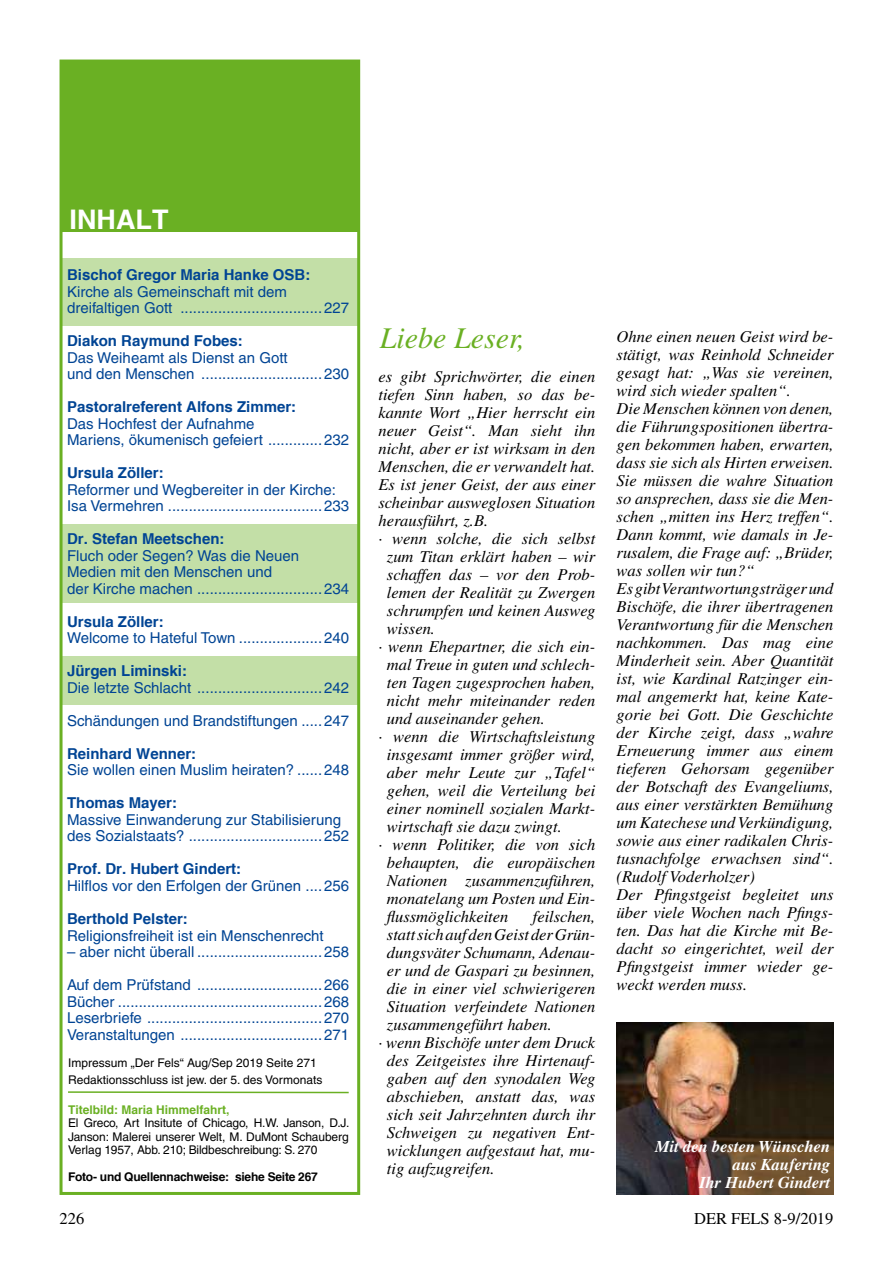
<style>
.page{position:relative;width:893px;height:1263px;background:#fff}
.page>*{position:absolute;margin:0;border:0;box-sizing:border-box;transform-origin:0 0}
.t1{font:italic 30px "Times";color:#6ab023}
.t2{font:700 27px "Helvetica";color:#fff}
.t3{font:italic 16.5px/18px "Times";color:#000}
.t4{font:italic 700 16.5px/18px "Times";color:#fff;text-align:right}
.t5{font:16.5px "Times";color:#000}
.t6{font:15px/16.5px "Helvetica";color:#004494}
.t7{font:700 15px "Helvetica";color:#004494}
.t8{font:12px/13.5px "Helvetica";color:#000}
.t9{font:700 12px "Helvetica";letter-spacing:-.02em;color:#000}
.t10{font:700 12px "Helvetica";color:#6ab023}
</style>
<div class="page">
<div style="left:61px;top:656px;width:298px;height:49px;background:#c3dfa7"></div>
<div style="left:61px;top:524px;width:298px;height:79px;background:#c3dfa7"></div>
<div style="left:62px;top:258px;width:297px;height:68px;background:#c3dfa7"></div>
<img style="left:617px;top:1022px;width:216px;height:173px">
<div style="left:60px;top:60px;width:300px;height:1135px;border:3px solid #6ab023"></div>
<div style="left:62px;top:62px;width:296px;height:170px;background:#6ab023"></div>
<hr style="left:68px;top:1091px;width:281px;height:2px;background:#6ab023">
<h2 class="t2" style="left:70px;top:203px;width:100px">INHALT</h2>
<p class="t7" style="left:67px;top:266px;width:245px">Bischof Gregor Maria Hanke OSB:</p>
<p class="t6" style="left:67px;top:283px;width:284px">Kirche als Gemeinschaft mit dem dreifaltigen Gott ..................................227</p>
<p class="t7" style="left:67px;top:332px;width:177px">Diakon Raymund Fobes:</p>
<p class="t6" style="left:67px;top:349px;width:284px">Das Weiheamt als Dienst an Gott<br>und den Menschen .............................230</p>
<p class="t7" style="left:67px;top:398px;width:231px">Pastoralreferent Alfons Zimmer:</p>
<p class="t6" style="left:67px;top:415px;width:284px">Das Hochfest der Aufnahme<br>Mariens, ökumenisch gefeiert .............232</p>
<p class="t7" style="left:67px;top:464px;width:98px">Ursula Zöller:</p>
<p class="t6" style="left:67px;top:481px;width:284px">Reformer und Wegbereiter in der Kirche:<br>Isa Vermehren .....................................233</p>
<p class="t7" style="left:67px;top:530px;width:159px">Dr. Stefan Meetschen:</p>
<p class="t6" style="left:67px;top:547px;width:284px">Fluch oder Segen? Was die Neuen<br>Medien mit den Menschen und<br>der Kirche machen ..............................234</p>
<p class="t7" style="left:67px;top:612px;width:98px">Ursula Zöller:</p>
<p class="t6" style="left:67px;top:630px;width:284px">Welcome to Hateful Town ....................240</p>
<p class="t7" style="left:67px;top:662px;width:122px">Jürgen Liminski:</p>
<p class="t6" style="left:67px;top:679px;width:284px">Die letzte Schlacht ..............................242</p>
<p class="t6" style="left:67px;top:712px;width:284px">Schändungen und Brandstiftungen .....247</p>
<p class="t7" style="left:67px;top:744px;width:131px">Reinhard Wenner:</p>
<p class="t6" style="left:67px;top:762px;width:284px">Sie wollen einen Muslim heiraten? ......248</p>
<p class="t7" style="left:67px;top:794px;width:112px">Thomas Mayer:</p>
<p class="t6" style="left:67px;top:811px;width:284px">Massive Einwanderung zur Stabilisierung des Sozialstaats? ................................252</p>
<p class="t7" style="left:67px;top:860px;width:176px">Prof. Dr. Hubert Gindert:</p>
<p class="t6" style="left:67px;top:877px;width:284px">Hilflos vor den Erfolgen der Grünen ....256</p>
<p class="t7" style="left:67px;top:909px;width:122px">Berthold Pelster:</p>
<p class="t6" style="left:67px;top:927px;width:258px">Religionsfreiheit ist ein Menschenrecht</p>
<p class="t6" style="left:67px;top:943px;width:284px">– aber nicht überall ..............................258</p>
<p class="t6" style="left:67px;top:976px;width:284px;text-align:justify">Auf dem Prüfstand ..............................266<br>Bücher .................................................268<br>Leserbriefe ..........................................270<br>Veranstaltungen ..................................271</p>
<p class="t8" style="left:68px;top:1054px;width:256px;line-height:16.5px">Impressum „Der Fels“ Aug/Sep 2019 Seite 271<br>Redaktionsschluss ist jew. der 5. des Vormonats</p>
<p class="t10" style="left:68px;top:1102px;width:163px">Titelbild: Maria Himmelfahrt,</p>
<p class="t8" style="left:68px;top:1116px;width:283px;text-align:justify">El Greco, Art Insitute of Chicago, H.W. Janson, D.J.<br>Janson: Malerei unserer Welt, M. DuMont Schauberg Verlag 1957, Abb. 210; Bildbeschreibung: S. 270</p>
<p class="t9" style="left:68px;top:1169px;width:251px">Foto- und Quellennachweise: siehe Seite 267</p>
<h1 class="t1" style="left:380px;top:322px;width:146px">Liebe Leser,</h1>
<p class="t3" style="left:378px;top:368px;width:218px">es gibt Sprichwörter, die einen</p>
<p class="t3" style="left:378px;top:386px;width:218px">tiefen Sinn haben, so das be-</p>
<p class="t3" style="left:378px;top:404px;width:218px">kannte Wort „Hier herrscht ein</p>
<p class="t3" style="left:378px;top:422px;width:218px">neuer Geist“. Man sieht ihn</p>
<p class="t3" style="left:378px;top:440px;width:218px">nicht, aber er ist wirksam in den</p>
<p class="t3" style="left:378px;top:458px;width:218px">Menschen, die er verwandelt hat.</p>
<p class="t3" style="left:378px;top:476px;width:218px">Es ist jener Geist, der aus einer</p>
<p class="t3" style="left:378px;top:494px;width:218px">scheinbar ausweglosen Situation</p>
<p class="t3" style="left:378px;top:512px;width:111px">herausführt, z.B.</p>
<p class="t3" style="left:378px;top:530px;width:218px">· wenn solche, die sich selbst</p>
<p class="t3" style="left:387px;top:548px;width:210px">zum Titan erklärt haben – wir</p>
<p class="t3" style="left:387px;top:566px;width:210px">schaffen das – vor den Prob-</p>
<p class="t3" style="left:387px;top:584px;width:210px">lemen der Realität zu Zwergen</p>
<p class="t3" style="left:387px;top:602px;width:210px">schrumpfen und keinen Ausweg</p>
<p class="t3" style="left:387px;top:620px;width:50px">wissen.</p>
<p class="t3" style="left:378px;top:638px;width:218px">· wenn Ehepartner, die sich ein-</p>
<p class="t3" style="left:387px;top:656px;width:210px">mal Treue in guten und schlech-</p>
<p class="t3" style="left:387px;top:674px;width:210px">ten Tagen zugesprochen haben,</p>
<p class="t3" style="left:387px;top:692px;width:210px">nicht mehr miteinander reden</p>
<p class="t3" style="left:387px;top:710px;width:159px">und auseinander gehen.</p>
<p class="t3" style="left:378px;top:728px;width:218px">· wenn die Wirtschaftsleistung</p>
<p class="t3" style="left:387px;top:746px;width:210px">insgesamt immer größer wird,</p>
<p class="t3" style="left:387px;top:764px;width:210px">aber mehr Leute zur „Tafel“</p>
<p class="t3" style="left:387px;top:782px;width:210px">gehen, weil die Verteilung bei</p>
<p class="t3" style="left:387px;top:800px;width:210px">einer nominell sozialen Markt-</p>
<p class="t3" style="left:387px;top:818px;width:176px">wirtschaft sie dazu zwingt.</p>
<p class="t3" style="left:378px;top:836px;width:218px">· wenn Politiker, die von sich</p>
<p class="t3" style="left:387px;top:854px;width:210px">behaupten, die europäischen</p>
<p class="t3" style="left:387px;top:872px;width:210px">Nationen zusammenzuführen,</p>
<p class="t3" style="left:387px;top:890px;width:210px">monatelang um Posten und Ein-</p>
<p class="t3" style="left:387px;top:908px;width:123px">flussmöglichkeiten</p>
<p class="t3" style="left:533px;top:908px;width:64px">feilschen,</p>
<p class="t3" style="left:387px;top:926px;width:210px">statt sich auf den Geist der Grün-</p>
<p class="t3" style="left:387px;top:944px;width:210px">dungsväter Schumann, Adenau-</p>
<p class="t3" style="left:387px;top:962px;width:210px">er und de Gaspari zu besinnen,</p>
<p class="t3" style="left:387px;top:980px;width:210px">die in einer viel schwierigeren</p>
<p class="t3" style="left:387px;top:998px;width:210px">Situation verfeindete Nationen</p>
<p class="t3" style="left:387px;top:1016px;width:166px">zusammengeführt haben.</p>
<p class="t3" style="left:378px;top:1034px;width:218px">· wenn Bischöfe unter dem Druck</p>
<p class="t3" style="left:387px;top:1052px;width:210px">des Zeitgeistes ihre Hirtenauf-</p>
<p class="t3" style="left:387px;top:1070px;width:210px">gaben auf den synodalen Weg</p>
<p class="t3" style="left:387px;top:1088px;width:210px">abschieben, anstatt das, was</p>
<p class="t3" style="left:387px;top:1106px;width:210px">sich seit Jahrzehnten durch ihr</p>
<p class="t3" style="left:387px;top:1124px;width:210px">Schweigen zu negativen Ent-</p>
<p class="t3" style="left:387px;top:1142px;width:210px">wicklungen aufgestaut hat, mu-</p>
<p class="t3" style="left:387px;top:1160px;width:109px">tig aufzugreifen.</p>
<p class="t3" style="left:617px;top:327px;width:218px">Ohne einen neuen Geist wird be&shy;stätigt, was Reinhold Schneider gesagt hat: „Was sie vereinen, wird sich wieder spalten“.<br>Die Menschen können von denen, die Führungspositionen übertra&shy;gen bekommen haben, erwarten, dass sie sich als Hirten erweisen.<br>Sie müssen die wahre Situation so ansprechen, dass sie die Men&shy;schen „mitten ins Herz treffen“.<br>Dann kommt, wie damals in Je&shy;rusalem, die Frage auf: „Brüder, was sollen wir tun?“<br>Es gibt Verantwortungsträger und<br>Bischöfe, die ihrer übertragenen<br>Verantwortung für die Menschen nachkommen. Das mag eine<br>Minderheit sein. Aber Quantität ist, wie Kardinal Ratzinger ein&shy;mal angemerkt hat, keine Kate&shy;gorie bei Gott. Die Geschichte der Kirche zeigt, dass „wahre<br>Erneuerung immer aus einem tieferen Gehorsam gegenüber der Botschaft des Evangeliums, aus einer verstärkten Bemühung um Katechese und Verkündigung, sowie aus einer radikalen Chris&shy;tusnachfolge erwachsen sind“. (Rudolf Voderholzer)<br>Der Pfingstgeist begleitet uns über viele Wochen nach Pfings&shy;ten. Das hat die Kirche mit Be&shy;dacht so eingerichtet, weil der<br>Pfingstgeist immer wieder ge&shy;weckt werden muss.</p>
<p class="t4" style="left:655px;top:1137px;width:177px">Mit den besten Wünschen aus Kaufering<br>Ihr Hubert Gindert</p>
<p class="t5" style="left:60px;top:1209px;width:26px">226</p>
<p class="t5" style="left:694px;top:1209px;width:141px">DER FELS 8-9/2019</p>
</div>
